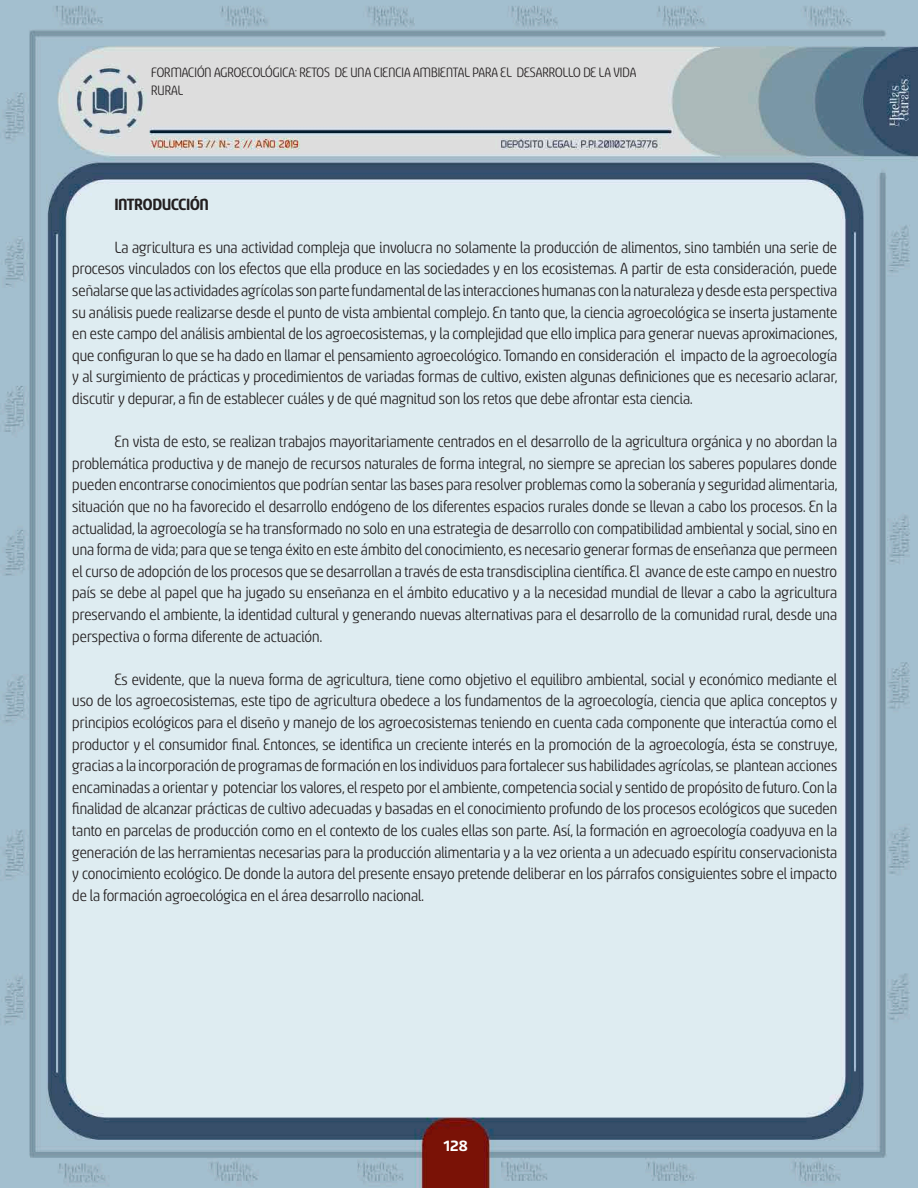
<style>
.page{position:relative;width:918px;height:1188px;background:#fff}
.page>*{position:absolute;margin:0;border:0;box-sizing:border-box;transform-origin:0 0}
.t1{font:18px/21.6px "Sancoale Narrow";color:#231f20;text-align:justify}
.t2{font:700 18px "Sancoale Narrow";color:#231f20}
.t3{font:15px/18px "Sancoale Narrow";color:#231f20}
.t4{font:500 15px "Akceler A";color:#fff}
</style>
<div class="page">
<img style="left:0;top:0;width:918px;height:1188px">
<p class="t3" style="left:151px;top:64px;width:487px">FORMACIÓN AGROECOLÓGICA: RETOS DE UNA CIENCIA AMBIENTAL PARA EL DESARROLLO DE LA VIDA<br>RURAL</p>
<p class="t2" style="left:115px;top:195px;width:95px">INTRODUCCIÓN</p>
<p class="t1" style="left:72px;top:237px;width:766px;text-indent:43px">La agricultura es una actividad compleja que involucra no solamente la producción de alimentos, sino también una serie de procesos vinculados con los efectos que ella produce en las sociedades y en los ecosistemas. A partir de esta consideración, puede señalarse que las actividades agrícolas son parte fundamental de las interacciones humanas con la naturaleza y desde esta perspectiva su análisis puede realizarse desde el punto de vista ambiental complejo. En tanto que, la ciencia agroecológica se inserta justamente en este campo del análisis ambiental de los agroecosistemas, y la complejidad que ello implica para generar nuevas aproximaciones, que configuran lo que se ha dado en llamar el pensamiento agroecológico. Tomando en consideración el impacto de la agroecología y al surgimiento de prácticas y procedimientos de variadas formas de cultivo, existen algunas definiciones que es necesario aclarar, discutir y depurar, a fin de establecer cuáles y de qué magnitud son los retos que debe afrontar esta ciencia.</p>
<p class="t1" style="left:72px;top:431px;width:766px;text-indent:43px">En vista de esto, se realizan trabajos mayoritariamente centrados en el desarrollo de la agricultura orgánica y no abordan la problemática productiva y de manejo de recursos naturales de forma integral, no siempre se aprecian los saberes populares donde pueden encontrarse conocimientos que podrían sentar las bases para resolver problemas como la soberanía y seguridad alimentaria, situación que no ha favorecido el desarrollo endógeno de los diferentes espacios rurales donde se llevan a cabo los procesos. En la actualidad, la agroecología se ha transformado no solo en una estrategia de desarrollo con compatibilidad ambiental y social, sino en una forma de vida; para que se tenga éxito en este ámbito del conocimiento, es necesario generar formas de enseñanza que permeen el curso de adopción de los procesos que se desarrollan a través de esta transdisciplina científica. El avance de este campo en nuestro país se debe al papel que ha jugado su enseñanza en el ámbito educativo y a la necesidad mundial de llevar a cabo la agricultura preservando el ambiente, la identidad cultural y generando nuevas alternativas para el desarrollo de la comunidad rural, desde una perspectiva o forma diferente de actuación.</p>
<p class="t1" style="left:72px;top:669px;width:766px;text-indent:43px">Es evidente, que la nueva forma de agricultura, tiene como objetivo el equilibro ambiental, social y económico mediante el uso de los agroecosistemas, este tipo de agricultura obedece a los fundamentos de la agroecología, ciencia que aplica conceptos y principios ecológicos para el diseño y manejo de los agroecosistemas teniendo en cuenta cada componente que interactúa como el productor y el consumidor final. Entonces, se identifica un creciente interés en la promoción de la agroecología, ésta se construye, gracias a la incorporación de programas de formación en los individuos para fortalecer sus habilidades agrícolas, se plantean acciones encaminadas a orientar y potenciar los valores, el respeto por el ambiente, competencia social y sentido de propósito de futuro. Con la finalidad de alcanzar prácticas de cultivo adecuadas y basadas en el conocimiento profundo de los procesos ecológicos que suceden tanto en parcelas de producción como en el contexto de los cuales ellas son parte. Así, la formación en agroecología coadyuva en la generación de las herramientas necesarias para la producción alimentaria y a la vez orienta a un adecuado espíritu conservacionista y conocimiento ecológico. De donde la autora del presente ensayo pretende deliberar en los párrafos consiguientes sobre el impacto de la formación agroecológica en el área desarrollo nacional.</p>
<p class="t4" style="left:444px;top:1134px;width:25px">128</p>
</div>
